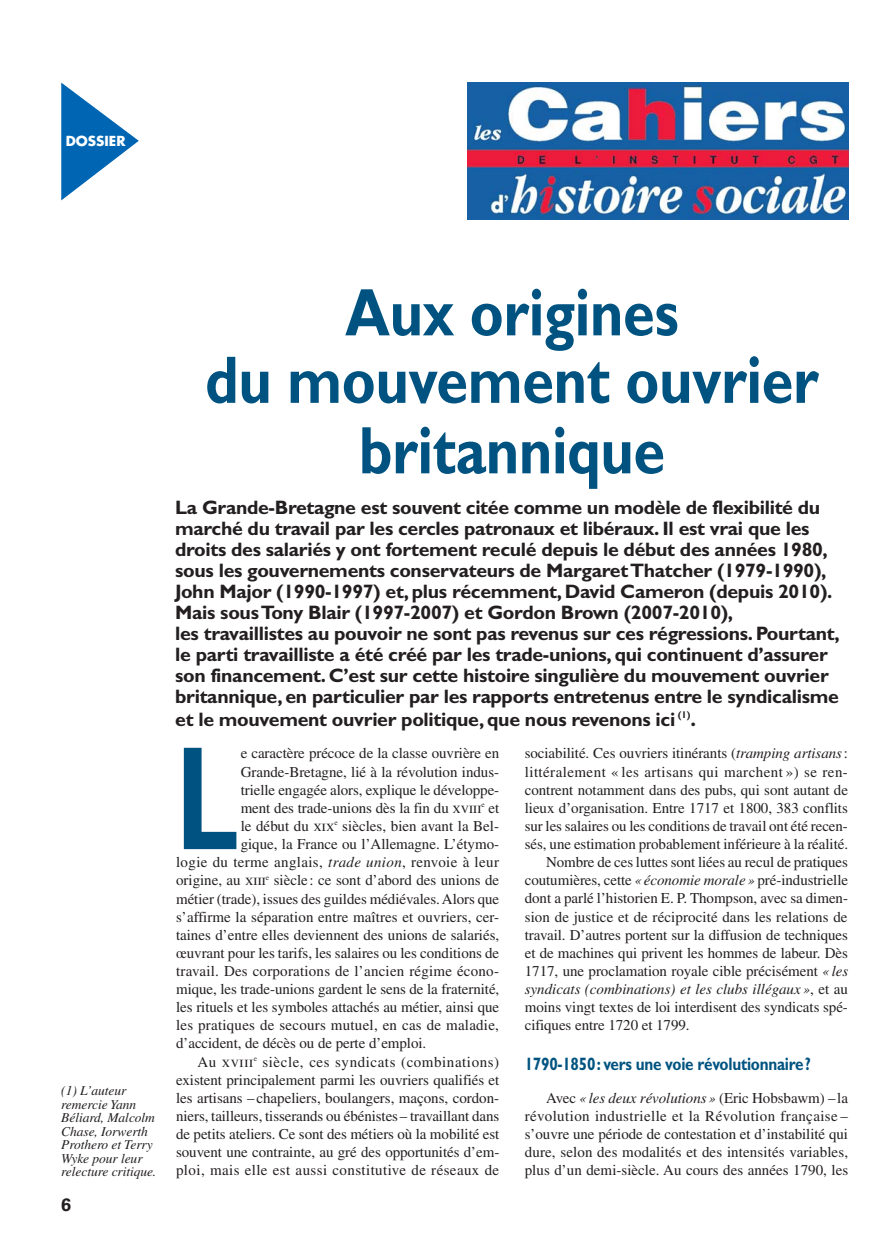
<style>
.page{position:relative;width:888px;height:1258px;background:#fff}
.page>*{position:absolute;margin:0;border:0;box-sizing:border-box;transform-origin:0 0}
.t1{font:700 140.4px "Univers";color:#005380;scale:.8 1}
.t2{font:700 67.5px/69px "Gill Sans";letter-spacing:-.005em;color:#005380;text-align:center;scale:.85 1}
.t3{font:700 19.5px/21.1px "Gill Sans";letter-spacing:-.015em;color:#231f20}
.t4{font:700 18px "Gill Sans";letter-spacing:-.015em;color:#005380;scale:.85 1}
.t5{font:700 18px "Univers";color:#231f20}
.t6{font:15px/18.1px "Times";letter-spacing:-.005em;color:#231f20;text-align:justify}
.t7{font:15px "Times";letter-spacing:.015em;color:#231f20}
.t8{font:15px "Times";letter-spacing:.025em;color:#231f20}
.t9{font:italic 15px "Times";color:#231f20}
.t10{font:15px "Times";letter-spacing:.03em;color:#231f20}
.t11{font:15px "Times";letter-spacing:.035em;color:#231f20}
.t12{font:italic 13.5px/13.5px "Times";letter-spacing:-.005em;color:#231f20}
.t13{font:700 13.5px "Futura";color:#fff}
.s1{font-size:21px}
.s2{font-family:"Times Roman SC"}
.s3{font-style:italic}
.s4{font-style:normal}
</style>
<div class="page">
<svg style="left:61px;top:82px;width:78px;height:119px"></svg>
<img style="left:468px;top:82px;width:381px;height:137px">
<p class="t13" style="left:66px;top:135px;width:61px">DOSSIER</p>
<p class="t12" style="left:61px;top:1085px;width:97px">(1) L’auteur remercie Yann<br>Béliard, Malcolm<br>Chase, Iorwerth<br>Prothero et Terry<br>Wyke pour leur relecture critique.</p>
<p class="t5" style="left:61px;top:1198px;width:12px">6</p>
<h2 class="t2" style="left:205px;top:286px;width:723px">Aux origines<br>du mouvement ouvrier britannique</h2>
<p class="t3" style="left:175px;top:499px;width:666px">La Grande-Bretagne est souvent citée comme un modèle de flexibilité du marché du travail par les cercles patronaux et libéraux. Il est vrai que les droits des salariés y ont fortement reculé depuis le début des années 1980, sous les gouvernements conservateurs de Margaret Thatcher (1979-1990), John Major (1990-1997) et, plus récemment, David Cameron (depuis 2010).<br>Mais sous Tony Blair (1997-2007) et Gordon Brown (2007-2010),<br>les travaillistes au pouvoir ne sont pas revenus sur ces régressions. Pourtant, le parti travailliste a été créé par les trade-unions, qui continuent d’assurer son financement. C’est sur cette histoire singulière du mouvement ouvrier britannique, en particulier par les rapports entretenus entre le syndicalisme et le mouvement ouvrier politique, que nous revenons ici <sup>(1)</sup><span class="s1">.</span></p>
<h1 class="t1" style="left:176px;top:748px;width:80px">L</h1>
<p class="t6" style="left:241px;top:746px;width:260px">e caractère précoce de la classe ouvrière en</p>
<p class="t6" style="left:241px;top:764px;width:260px">Grande-Bretagne, lié à la révolution indus-</p>
<p class="t6" style="left:241px;top:782px;width:260px">trielle engagée alors, explique le développe-</p>
<p class="t6" style="left:241px;top:800px;width:260px">ment des trade-unions dès la fin du <span class="s2">xviii</span><sup>e</sup> et</p>
<p class="t6" style="left:241px;top:818px;width:260px">le début du <span class="s2">xix</span><sup>e</sup> siècles, bien avant la Bel-</p>
<p class="t6" style="left:241px;top:836px;width:260px">gique, la France ou l’Allemagne. L’étymo-</p>
<p class="t8" style="left:176px;top:857px;width:324px">logie du terme anglais, <span class="s3">trade union</span>, renvoie à leur</p>
<p class="t6" style="left:176px;top:873px;width:325px">origine, au <span class="s2">xiii</span><sup>e</sup> siècle : ce sont d’abord des unions de</p>
<p class="t6" style="left:176px;top:891px;width:325px">métier (trade), issues des guildes médiévales. Alors que</p>
<p class="t6" style="left:176px;top:909px;width:325px">s’affirme la séparation entre maîtres et ouvriers, cer-</p>
<p class="t6" style="left:176px;top:927px;width:325px">taines d’entre elles deviennent des unions de salariés,</p>
<p class="t6" style="left:176px;top:945px;width:325px">œuvrant pour les tarifs, les salaires ou les conditions de</p>
<p class="t7" style="left:176px;top:965px;width:324px">travail. Des corporations de l’ancien régime écono-</p>
<p class="t6" style="left:176px;top:981px;width:325px">mique, les trade-unions gardent le sens de la fraternité,</p>
<p class="t6" style="left:176px;top:999px;width:325px">les rituels et les symboles attachés au métier, ainsi que</p>
<p class="t7" style="left:176px;top:1020px;width:324px">les pratiques de secours mutuel, en cas de maladie,</p>
<p class="t6" style="left:176px;top:1036px;width:252px">d’accident, de décès ou de perte d’emploi.</p>
<p class="t11" style="left:197px;top:1056px;width:303px">Au <span class="s2">xviii</span><sup>e</sup> siècle, ces syndicats (combinations)</p>
<p class="t6" style="left:176px;top:1072px;width:325px">existent principalement parmi les ouvriers qualifiés et</p>
<p class="t6" style="left:176px;top:1090px;width:325px">les artisans – chapeliers, boulangers, maçons, cordon-</p>
<p class="t6" style="left:176px;top:1108px;width:325px">niers, tailleurs, tisserands ou ébénistes – travaillant dans</p>
<p class="t6" style="left:176px;top:1126px;width:325px">de petits ateliers. Ce sont des métiers où la mobilité est</p>
<p class="t6" style="left:176px;top:1144px;width:325px">souvent une contrainte, au gré des opportunités d’em-</p>
<p class="t8" style="left:176px;top:1165px;width:325px">ploi, mais elle est aussi constitutive de réseaux de</p>
<p class="t6" style="left:525px;top:746px;width:325px">sociabilité. Ces ouvriers itinérants (<span class="s3">tramping artisans</span> :</p>
<p class="t10" style="left:525px;top:766px;width:325px">littéralement « les artisans qui marchent ») se ren-</p>
<p class="t6" style="left:525px;top:782px;width:325px">contrent notamment dans des pubs, qui sont autant de</p>
<p class="t6" style="left:525px;top:800px;width:325px">lieux d’organisation. Entre 1717 et 1800, 383 conflits</p>
<p class="t6" style="left:525px;top:818px;width:325px">sur les salaires ou les conditions de travail ont été recen-</p>
<p class="t6" style="left:525px;top:836px;width:325px">sés, une estimation probablement inférieure à la réalité.</p>
<p class="t6" style="left:546px;top:854px;width:303px">Nombre de ces luttes sont liées au recul de pratiques</p>
<p class="t6" style="left:525px;top:873px;width:325px">coutumières, cette <span class="s3">« économie morale »</span> pré-industrielle</p>
<p class="t6" style="left:525px;top:891px;width:325px">dont a parlé l’historien E. P. Thompson, avec sa dimen-</p>
<p class="t6" style="left:525px;top:909px;width:324px">sion de justice et de réciprocité dans les relations de</p>
<p class="t6" style="left:525px;top:927px;width:325px">travail. D’autres portent sur la diffusion de techniques</p>
<p class="t6" style="left:525px;top:945px;width:325px">et de machines qui privent les hommes de labeur. Dès</p>
<p class="t6" style="left:525px;top:963px;width:325px">1717, une proclamation royale cible précisément <span class="s3">« les</span></p>
<p class="t9" style="left:525px;top:983px;width:325px">syndicats (combinations) et les clubs illégaux »<span class="s4">, et au</span></p>
<p class="t6" style="left:525px;top:999px;width:325px">moins vingt textes de loi interdisent des syndicats spé-</p>
<p class="t6" style="left:525px;top:1017px;width:166px">cifiques entre 1720 et 1799.</p>
<p class="t4" style="left:525px;top:1057px;width:338px">1790-1850 : vers une voie révolutionnaire ?</p>
<p class="t6" style="left:525px;top:1090px;width:325px;text-indent:21px">Avec <span class="s3">« les deux révolutions »</span> (Eric Hobsbawm) – la révolution industrielle et la Révolution française – s’ouvre une période de contestation et d’instabilité qui dure, selon des modalités et des intensités variables, plus d’un demi-siècle. Au cours des années 1790, les</p>
</div>
